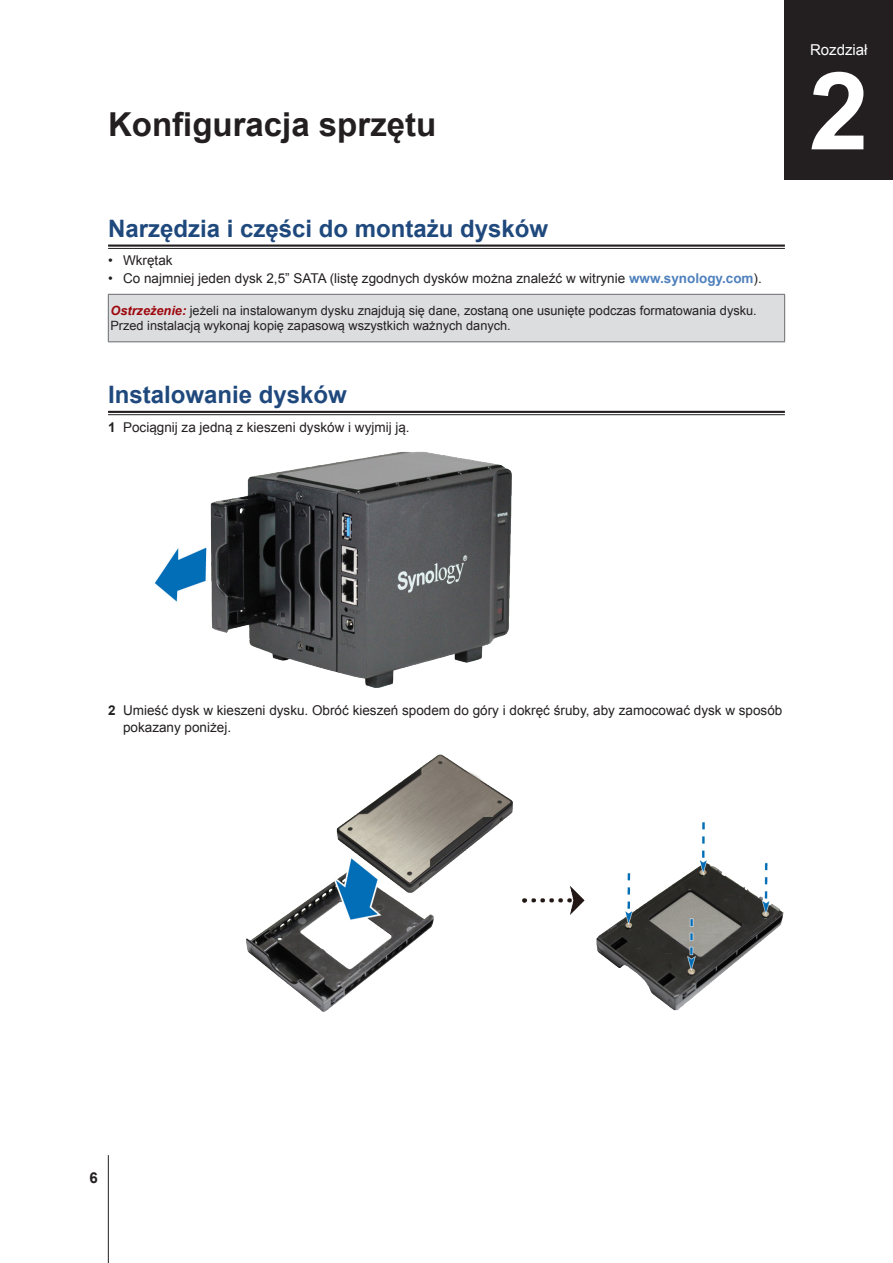
<style>
.page{position:relative;width:893px;height:1263px;background:#fff}
.page>*{position:absolute;margin:0;border:0;box-sizing:border-box;transform-origin:0 0}
.ChapterNum{font:700 108px "Arial";color:#fff}
.H1-ChapterTitle{font:700 33px "Arial";color:#231f20}
.H2-underline{font:700 24px "Arial";color:#1f497d}
.Chapter-center{font:15px "Arial";color:#fff}
.PageNumber-sidebar{font:700 15px "Arial";color:#231f20}
.t1{font:13.5px/16.5px "Arial";color:#231f20}
.Warning-sidebar{font:12.75px/15px "Arial";color:#231f20}
.s1{font-weight:700;color:#4f81bd}
.s2{font-weight:700;font-style:italic;color:#9d070d}
.s3{font-weight:700}
</style>
<div class="page">
<hr style="left:108px;top:245px;width:677px;height:2px;background:#231f20">
<hr style="left:108px;top:248px;width:677px;height:1px;background:#231f20">
<hr style="left:108px;top:411px;width:677px;height:2px;background:#231f20">
<hr style="left:108px;top:414px;width:677px;height:1px;background:#231f20">
<div style="left:108px;top:294px;width:677px;height:48px;background:#dcdddf"></div>
<hr style="left:108px;top:294px;width:677px;height:1px;background:#6c6d70">
<hr style="left:108px;top:294px;width:1px;height:48px;background:#6c6d70">
<hr style="left:784px;top:294px;width:1px;height:48px;background:#6c6d70">
<hr style="left:108px;top:342px;width:677px;height:1px;background:#6c6d70">
<img style="left:154px;top:451px;width:358px;height:236px">
<img style="left:246px;top:754px;width:538px;height:258px">
<div style="left:784px;top:0;width:109px;height:180px;background:#231f20"></div>
<hr style="left:108px;top:1155px;width:1px;height:108px;background:#231f20">
<p class="H1-ChapterTitle" style="left:108px;top:103px;width:330px">Konfiguracja sprzętu</p>
<p class="H2-underline" style="left:108px;top:212px;width:442px">Narzędzia i części do montażu dysków</p>
<p class="t1" style="left:108px;top:253px;width:66px">• Wkrętak</p>
<p class="t1" style="left:108px;top:271px;width:655px">• Co najmniej jeden dysk 2,5” SATA (listę zgodnych dysków można znaleźć w witrynie <span class="s1">www.synology.com</span>).</p>
<p class="Warning-sidebar" style="left:110px;top:303px;width:648px"><span class="s2">Ostrzeżenie:</span> jeżeli na instalowanym dysku znajdują się dane, zostaną one usunięte podczas formatowania dysku.<br>Przed instalacją wykonaj kopię zapasową wszystkich ważnych danych.</p>
<p class="H2-underline" style="left:108px;top:378px;width:240px">Instalowanie dysków</p>
<p class="t1" style="left:108px;top:419px;width:303px"><span class="s3">1</span> Pociągnij za jedną z kieszeni dysków i wyjmij ją.</p>
<p class="Chapter-center" style="left:810px;top:40px;width:59px">Rozdział</p>
<p class="ChapterNum" style="left:809px;top:39px;width:62px">2</p>
<p class="t1" style="left:123px;top:702px;width:661px;text-indent:-15px"><span class="s3">2</span> Umieść dysk w kieszeni dysku. Obróć kieszeń spodem do góry i dokręć śruby, aby zamocować dysk w sposób pokazany poniżej.</p>
<p class="PageNumber-sidebar" style="left:89px;top:1168px;width:10px">6</p>
</div>
